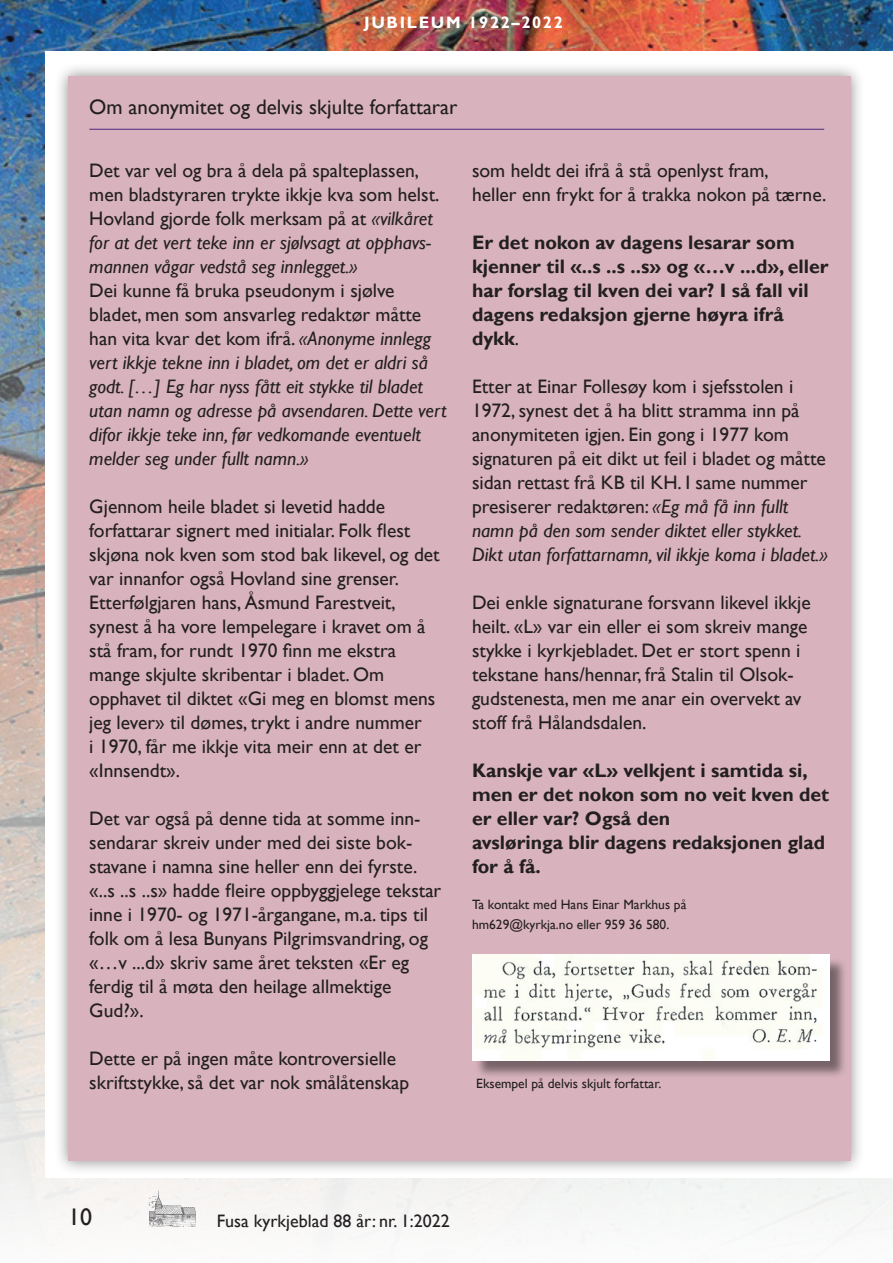
<style>
.page{position:relative;width:893px;height:1263px;background:#fff}
.page>*{position:absolute;margin:0;border:0;box-sizing:border-box;transform-origin:0 0}
.t1{font:24px "Gill Sans";color:#231f20}
.t2{font:21px "Gill Sans";color:#231f20}
.t3{font:19.5px/24px "Gill Sans";color:#231f20}
.t4{font:italic 19.5px/24px "Gill Sans";color:#231f20}
.t5{font:700 19.5px/24px "Gill Sans";color:#231f20}
.t6{font:18px "Gill Sans";color:#231f20}
.t7{font:700 16.5px "Gill Sans";letter-spacing:.1em;color:#fff}
.t8{font:13.5px/19.5px "Gill Sans";color:#231f20}
.s1{font-style:italic}
.s2{font-style:normal}
.s3{font-weight:400}
</style>
<div class="page">
<img style="left:0;top:0;width:893px;height:1231px">
<div style="left:45px;top:52px;width:848px;height:1126px;background:#fff"></div>
<div style="left:54px;top:62px;width:811px;height:1113px;background:#231f20;opacity:.5"></div>
<div style="left:68px;top:77px;width:782px;height:1084px;background:#d8b3be"></div>
<hr style="left:89px;top:129px;width:735px;height:1px;background:#5d388a">
<div style="left:474px;top:957px;width:374px;height:122px;background:#231f20;opacity:.54"></div>
<img style="left:472px;top:954px;width:357px;height:106px">
<p class="t7" style="left:364px;top:13px;width:200px">JUBILEUM 1922–2022</p>
<p class="t2" style="left:89px;top:95px;width:370px">Om anonymitet og delvis skjulte forfattarar</p>
<p class="t3" style="left:89px;top:159px;width:352px">Det var vel og bra å dela på spalteplassen, men bladstyraren trykte ikkje kva som helst.<br>Hovland gjorde folk merksam på at <span class="s1">«vilkåret for at det vert teke inn er sjølvsagt at opphavs&shy;mannen vågar vedstå seg innlegget.»</span></p>
<p class="t4" style="left:89px;top:279px;width:359px"><span class="s2">Dei kunne få bruka pseudonym i sjølve bladet, men som ansvarleg redaktør måtte han vita kvar det kom ifrå.</span> «Anonyme innlegg vert ikkje tekne inn i bladet, om det er aldri så godt. […] Eg har nyss fått eit stykke til bladet utan namn og adresse på avsendaren. Dette vert difor ikkje teke inn, før vedkomande eventuelt melder seg under fullt namn.»</p>
<p class="t3" style="left:89px;top:495px;width:352px">Gjennom heile bladet si levetid hadde forfattarar signert med initialar. Folk flest skjøna nok kven som stod bak likevel, og det var innanfor også Hovland sine grenser.<br>Etterfølgjaren hans, Åsmund Farestveit, synest å ha vore lempelegare i kravet om å stå fram, for rundt 1970 finn me ekstra mange skjulte skribentar i bladet. Om opphavet til diktet «Gi meg en blomst mens jeg lever» til dømes, trykt i andre nummer<br>i 1970, får me ikkje vita meir enn at det er «Innsendt».</p>
<p class="t3" style="left:89px;top:807px;width:354px">Det var også på denne tida at somme inn&shy;sendarar skreiv under med dei siste bok&shy;stavane i namna sine heller enn dei fyrste. «..s ..s ..s» hadde fleire oppbyggjelege tekstar inne i 1970- og 1971-årgangane, m.a. tips til folk om å lesa Bunyans Pilgrimsvandring, og «…v ...d» skriv same året teksten «Er eg ferdig til å møta den heilage allmektige Gud?».</p>
<p class="t3" style="left:89px;top:1047px;width:321px">Dette er på ingen måte kontroversielle skriftstykke, så det var nok smålåtenskap</p>
<p class="t3" style="left:472px;top:159px;width:356px">som heldt dei ifrå å stå openlyst fram,<br>heller enn frykt for å trakka nokon på tærne.</p>
<p class="t5" style="left:472px;top:231px;width:358px">Er det nokon av dagens lesarar som kjenner til «..s ..s ..s» og «…v ...d», eller har forslag til kven dei var? I så fall vil dagens redaksjon gjerne høyra ifrå dykk<span class="s3">.</span></p>
<p class="t3" style="left:472px;top:375px;width:357px">Etter at Einar Follesøy kom i sjefsstolen i 1972, synest det å ha blitt stramma inn på anonymiteten igjen. Ein gong i 1977 kom signaturen på eit dikt ut feil i bladet og måtte sidan rettast frå KB til KH. I same nummer presiserer redaktøren: <span class="s1">«Eg må få inn fullt namn på den som sender diktet eller stykket.<br>Dikt utan forfattarnamn, vil ikkje koma i bladet.»</span></p>
<p class="t3" style="left:472px;top:591px;width:340px">Dei enkle signaturane forsvann likevel ikkje heilt. «L» var ein eller ei som skreiv mange stykke i kyrkjebladet. Det er stort spenn i tekstane hans/hennar, frå Stalin til Olsok&shy;gudstenesta, men me anar ein overvekt av stoff frå Hålandsdalen.</p>
<p class="t5" style="left:472px;top:759px;width:359px">Kanskje var «L» velkjent i samtida si, men er det nokon som no veit kven det er eller var? Også den<br>avsløringa blir dagens redaksjonen glad for å få.</p>
<p class="t8" style="left:472px;top:895px;width:216px">Ta kontakt med Hans Einar Markhus på hm629@kyrkja.no eller 959 36 580.</p>
<p class="t8" style="left:476px;top:1074px;width:187px">Eksempel på delvis skjult forfattar.</p>
<p class="t1" style="left:68px;top:1203px;width:25px">10</p>
<p class="t6" style="left:217px;top:1210px;width:234px">Fusa kyrkjeblad 88 år: nr. 1:2022</p>
</div>
